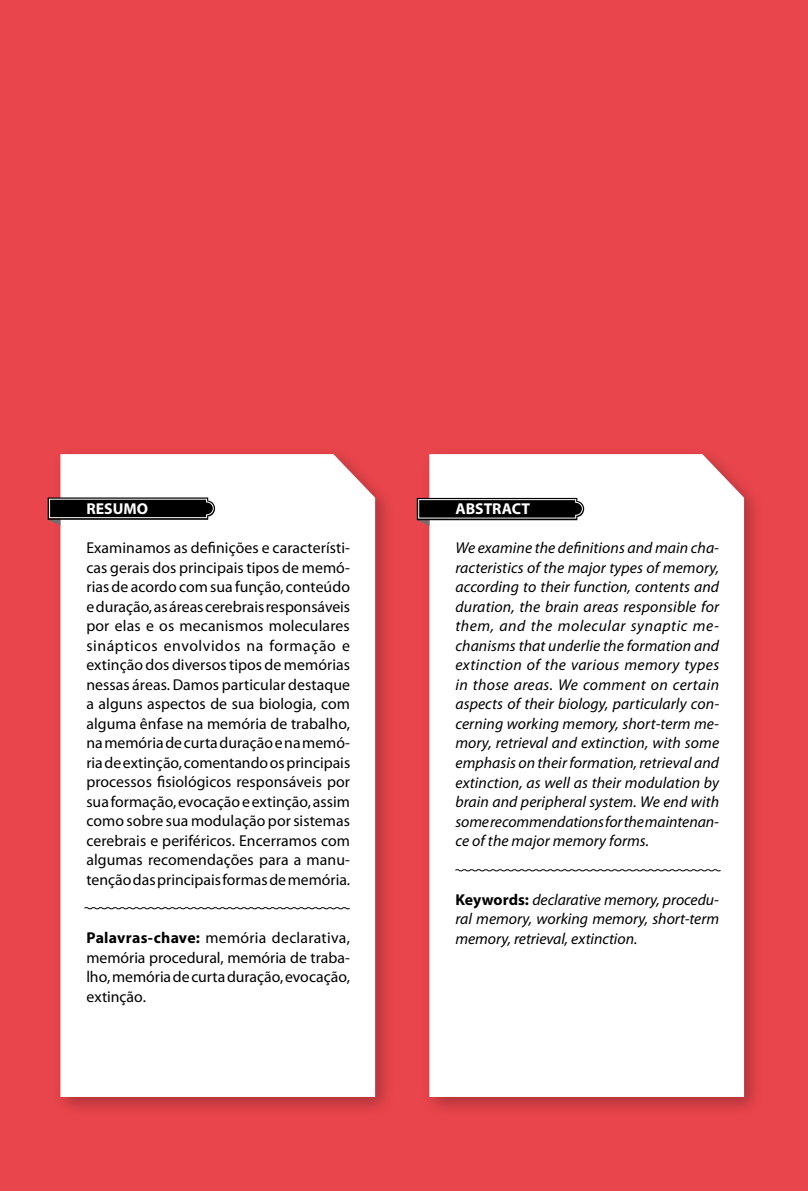
<style>
.page{position:relative;width:808px;height:1191px;background:#e9454c}
.page>*{position:absolute;margin:0;border:0;box-sizing:border-box;transform-origin:0 0}
.t1{font:15.75px/19.5px "Myriad Pro";color:#000;text-align:justify}
.t2{font:italic 15.75px/19.5px "Myriad Pro";letter-spacing:-.005em;color:#000;text-align:justify}
.t3{font:700 15.75px "Myriad Pro";color:#fff}
.s1{font-weight:700}
.s2{font-weight:700;font-style:normal}
</style>
<div class="page">
<div style="left:52px;top:446px;width:343px;height:671px;background:#000;opacity:.25"></div>
<div style="left:60px;top:454px;width:315px;height:643px;background:#fff"></div>
<div style="left:421px;top:446px;width:343px;height:671px;background:#000;opacity:.25"></div>
<div style="left:429px;top:454px;width:315px;height:643px;background:#fff"></div>
<svg style="left:48px;top:497px;width:167px;height:28px;background:#494848"></svg>
<svg style="left:417px;top:498px;width:167px;height:27px;background:#434242"></svg>
<svg style="left:84px;top:906px;width:266px;height:3px"></svg>
<svg style="left:455px;top:868px;width:266px;height:4px"></svg>
<p class="t3" style="left:86px;top:498px;width:63px">RESUMO</p>
<p class="t1" style="left:86px;top:538px;width:265px">Examinamos as definições e característi&shy;cas gerais dos principais tipos de memó&shy;rias de acordo com sua função, conteúdo e duração, as áreas cerebrais responsáveis por elas e os mecanismos moleculares sinápticos envolvidos na formação e extinção dos diversos tipos de memórias nessas áreas. Damos particular destaque a alguns aspectos de sua biologia, com alguma ênfase na memória de trabalho, na memória de curta duração e na memó&shy;ria de extinção, comentando os principais processos fisiológicos responsáveis por sua formação, evocação e extinção, assim como sobre sua modulação por sistemas cerebrais e periféricos. Encerramos com algumas recomendações para a manu&shy;tenção das principais formas de memória.</p>
<p class="t1" style="left:86px;top:927px;width:265px"><span class="s1">Palavras-chave:</span> memória declarativa, memória procedural, memória de traba&shy;lho, memória de curta duração, evocação, extinção.</p>
<p class="t3" style="left:455px;top:499px;width:76px">ABSTRACT</p>
<p class="t2" style="left:455px;top:538px;width:265px">We examine the definitions and main cha&shy;racteristics of the major types of memory, according to their function, contents and duration, the brain areas responsible for them, and the molecular synaptic me&shy;chanisms that underlie the formation and extinction of the various memory types in those areas. We comment on certain aspects of their biology, particularly con&shy;cerning working memory, short-term me&shy;mory, retrieval and extinction, with some emphasis on their formation, retrieval and extinction, as well as their modulation by brain and peripheral system. We end with some recommendations for the maintenan&shy;ce of the major memory forms.</p>
<p class="t2" style="left:455px;top:889px;width:265px"><span class="s2">Keywords:</span> declarative memory, procedu&shy;ral memory, working memory, short-term memory, retrieval, extinction.</p>
</div>
